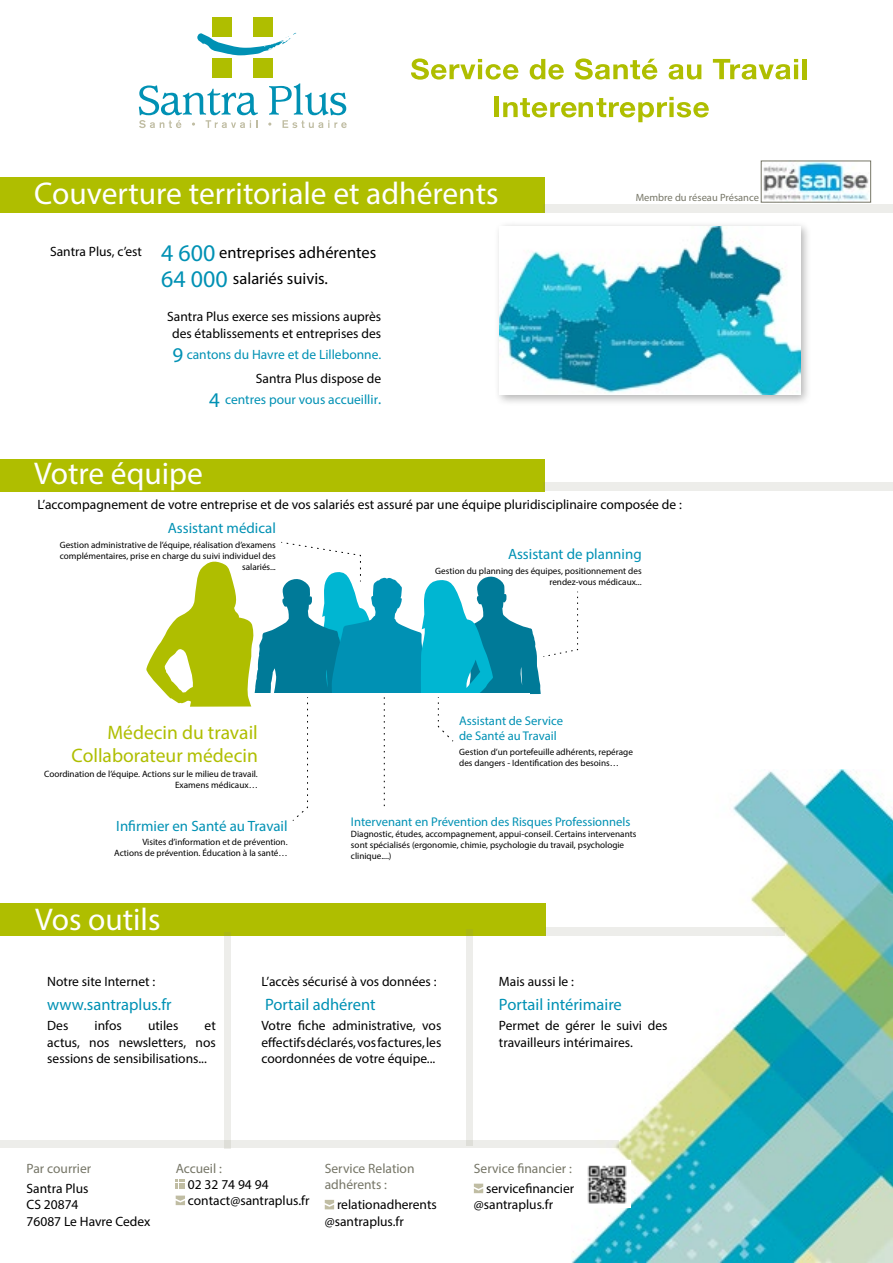
<style>
.page{position:relative;width:893px;height:1263px;background:#fff}
.page>*{position:absolute;margin:0;border:0;box-sizing:border-box;transform-origin:0 0}
.t1{font:31.5px "Myriad Pro";color:#fff}
.t2{font:19.5px/23.4px "Myriad Pro";color:#afbe00;text-align:right}
.t3{font:16.5px/25.3px "Myriad Pro";color:#000}
.t4{font:16.5px "Myriad Pro";color:#0091b4}
.t5{font:14.85px "Myriad Pro";color:#0091b4}
.t6{font:13.5px/16.2px "Myriad Pro";color:#000}
.t7{font:13.5px/24.8px "Myriad Pro";color:#0091b4;text-align:right}
.t8{font:13.5px/16.2px "Myriad Pro";color:#767667}
.t9{font:12.6px/15.1px "Myriad Pro";color:#0091b4}
.t10{font:10.5px "Myriad Pro";color:#767667}
.t11{font:9.15px/10.9px "Myriad Pro";color:#000;text-align:right}
.s1{font-size:24px;color:#0091b4}
.s2{font-size:21px}
.s3{color:#000}
.s4{font-size:15px}
</style>
<div class="page">
<img style="left:572px;top:769px;width:321px;height:493px">
<div style="left:0;top:459px;width:545px;height:32px;background:#afbe00"></div>
<div style="left:0;top:177px;width:545px;height:35px;background:#afbe00"></div>
<div style="left:494px;top:221px;width:317px;height:185px;background:#000;opacity:.3"></div>
<img style="left:499px;top:226px;width:301px;height:169px">
<svg style="left:146px;top:542px;width:432px;height:279px"></svg>
<svg style="left:176px;top:1179px;width:9px;height:10px"></svg>
<svg style="left:176px;top:1195px;width:9px;height:10px"></svg>
<svg style="left:325px;top:1200px;width:9px;height:9px"></svg>
<svg style="left:474px;top:1184px;width:9px;height:9px"></svg>
<div style="left:0;top:1141px;width:619px;height:7px;background:#ededea"></div>
<img style="left:584px;top:1160px;width:46px;height:47px">
<div style="left:253px;top:17px;width:20px;height:20px;background:#afbe00"></div>
<div style="left:253px;top:58px;width:20px;height:20px;background:#afbe00"></div>
<div style="left:213px;top:17px;width:19px;height:20px;background:#afbe00"></div>
<div style="left:213px;top:58px;width:19px;height:20px;background:#afbe00"></div>
<svg style="left:197px;top:33px;width:100px;height:22px"></svg>
<svg style="left:139px;top:85px;width:119px;height:43px"></svg>
<svg style="left:268px;top:83px;width:79px;height:45px"></svg>
<div style="left:0;top:903px;width:545px;height:33px;background:#afbe00"></div>
<svg style="left:411px;top:58px;width:108px;height:22px"></svg>
<svg style="left:530px;top:59px;width:34px;height:21px"></svg>
<svg style="left:575px;top:58px;width:83px;height:22px"></svg>
<svg style="left:669px;top:64px;width:32px;height:16px"></svg>
<svg style="left:713px;top:59px;width:85px;height:21px"></svg>
<hr style="left:794px;top:65px;width:4px;height:14px;background:#afbe00">
<hr style="left:802px;top:59px;width:4px;height:20px;background:#afbe00">
<div style="left:494px;top:97px;width:5px;height:20px;background:#afbe00"></div>
<svg style="left:503px;top:97px;width:206px;height:25px"></svg>
<div style="left:543px;top:204px;width:350px;height:8px;background:#ededea"></div>
<div style="left:224px;top:932px;width:7px;height:216px;background:#ededea"></div>
<div style="left:466px;top:930px;width:6px;height:216px;background:#ededea"></div>
<div style="left:545px;top:928px;width:239px;height:8px;background:#ededea"></div>
<div style="left:543px;top:483px;width:350px;height:8px;background:#ededea"></div>
<img style="left:763px;top:163px;width:106px;height:37px">
<h1 class="t1" style="left:34px;top:174px;width:466px">Couverture territoriale et adhérents</h1>
<p class="t3" style="left:161px;top:240px;width:217px;text-indent:-111px"><sup>Santra</sup> <sup>Plus,</sup> <sup>c’est</sup> <span class="s1">4 600</span> entreprises adhérentes<br><span class="s1">64 000</span> salariés suivis.</p>
<p class="t6" style="left:167px;top:308px;width:215px;text-align:center">Santra Plus exerce ses missions auprès des établissements et entreprises des</p>
<p class="t7" style="left:172px;top:341px;width:210px"><span class="s2">9</span> cantons du Havre et de Lillebonne.<br><span class="s3">Santra Plus dispose de</span></p>
<p class="t7" style="left:209px;top:387px;width:173px"><span class="s2">4</span> centres pour vous accueillir<span class="s4">.</span></p>
<h1 class="t1" style="left:34px;top:454px;width:170px">Votre équipe</h1>
<p class="t10" style="left:636px;top:191px;width:125px">Membre du réseau Présance</p>
<p class="t6" style="left:38px;top:496px;width:646px">L’accompagnement de votre entreprise et de vos salariés est assuré par une équipe pluridisciplinaire composée de :</p>
<p class="t5" style="left:168px;top:519px;width:109px">Assistant médical</p>
<p class="t11" style="left:60px;top:539px;width:218px">Gestion administrative de l’équipe, réalisation d’examens complémentaires, prise en charge du suivi individuel des salariés...</p>
<h2 class="t2" style="left:72px;top:720px;width:188px">Médecin du travail<br>Collaborateur médecin</h2>
<p class="t11" style="left:44px;top:768px;width:215px">Coordination de l’équipe. Actions sur le milieu de travail.<br>Examens médicaux…</p>
<p class="t5" style="left:116px;top:817px;width:173px">Infirmier en Santé au Travail</p>
<p class="t11" style="left:114px;top:836px;width:175px">Visites d’information et de prévention.<br>Actions de prévention. Éducation à la santé…</p>
<h1 class="t1" style="left:35px;top:900px;width:127px">Vos outils</h1>
<p class="t5" style="left:508px;top:545px;width:135px">Assistant de planning</p>
<p class="t11" style="left:435px;top:565px;width:208px">Gestion du planning des équipes, positionnement des rendez-vous médicaux...</p>
<p class="t9" style="left:459px;top:713px;width:105px">Assistant de Service de Santé au Travail</p>
<p class="t11" style="left:459px;top:746px;width:175px;text-align:left">Gestion d’un portefeuille adhérents, repérage des dangers - Identification des besoins…</p>
<p class="t9" style="left:351px;top:814px;width:281px">Intervenant en Prévention des Risques Professionnels</p>
<p class="t11" style="left:351px;top:828px;width:287px;text-align:left">Diagnostic, études, accompagnement, appui-conseil. Certains intervenants sont spécialisés (ergonomie, chimie, psychologie du travail, psychologie clinique....)</p>
<p class="t6" style="left:47px;top:973px;width:109px">Notre site Internet :</p>
<p class="t4" style="left:47px;top:994px;width:126px">www.santraplus.fr</p>
<p class="t6" style="left:47px;top:1017px;width:23px">Des</p>
<p class="t6" style="left:95px;top:1017px;width:29px">infos</p>
<p class="t6" style="left:148px;top:1017px;width:32px">utiles</p>
<p class="t6" style="left:47px;top:1017px;width:170px;text-align:justify;text-indent:157px">et actus, nos newsletters, nos sessions de sensibilisations...</p>
<p class="t6" style="left:261px;top:973px;width:177px">L’accès sécurisé à vos données :</p>
<p class="t4" style="left:265px;top:994px;width:112px">Portail adhérent</p>
<p class="t6" style="left:261px;top:1017px;width:181px;text-align:justify">Votre fiche administrative, vos effectifs déclarés, vos factures, les coordonnées de votre équipe...</p>
<p class="t6" style="left:499px;top:973px;width:77px">Mais aussi le :</p>
<p class="t4" style="left:499px;top:994px;width:124px">Portail intérimaire</p>
<p class="t6" style="left:499px;top:1017px;width:170px">Permet de gérer le suivi des travailleurs intérimaires.</p>
<p class="t8" style="left:27px;top:1160px;width:66px">Par courrier</p>
<p class="t6" style="left:27px;top:1180px;width:125px">Santra Plus<br>CS 20874<br>76087 Le Havre Cedex</p>
<p class="t8" style="left:176px;top:1160px;width:48px">Accueil :</p>
<p class="t6" style="left:188px;top:1176px;width:123px">02 32 74 94 94 contact@santraplus.fr</p>
<p class="t8" style="left:325px;top:1160px;width:91px">Service Relation adhérents :</p>
<p class="t6" style="left:325px;top:1196px;width:114px;text-indent:12px">relationadherents @santraplus.fr</p>
<p class="t8" style="left:474px;top:1160px;width:100px">Service financier :</p>
<p class="t6" style="left:474px;top:1180px;width:102px;text-indent:12px">servicefinancier @santraplus.fr</p>
</div>
